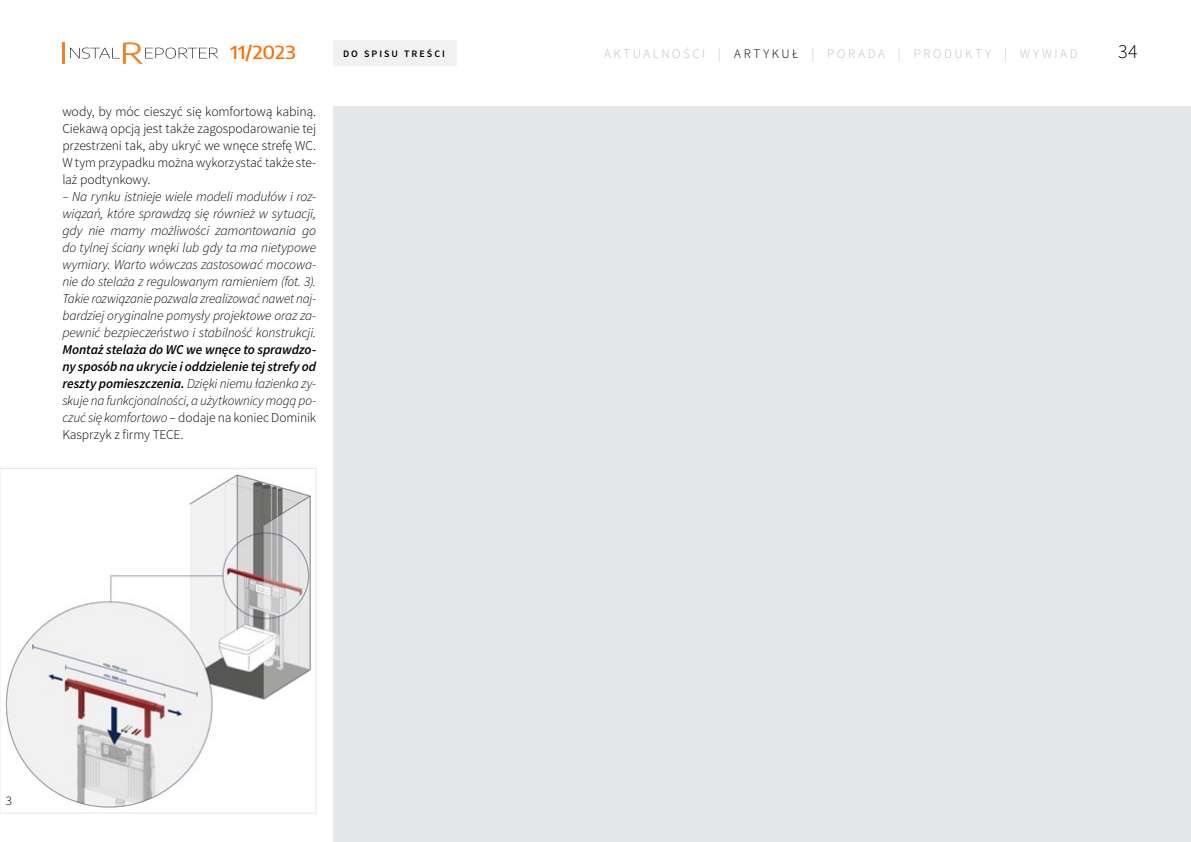
<style>
.page{position:relative;width:1191px;height:842px;background:#fff}
.page>*{position:absolute;margin:0;border:0;box-sizing:border-box;transform-origin:0 0}
.t1{font:300 20px "Source Sans Pro";color:#000}
.t2{font:500 18px "Encode Sans";letter-spacing:-.005em;color:#ff6a00;scale:1.11 1}
.t3{font:italic 300 13.5px/17px "Source Sans Pro";letter-spacing:-.01em;color:#000;text-align:justify}
.t4{font:italic 600 13.5px/17px "Source Sans Pro";letter-spacing:-.005em;color:#000;text-align:justify}
.t5{font:300 13.5px/17px "Source Sans Pro";letter-spacing:-.005em;color:#000;text-align:justify}
.t6{font:300 13px "Source Sans Pro";letter-spacing:.195em;color:#bcbec0}
.t7{font:300 13px "Source Sans Pro";color:#000}
.t8{font:600 9.9px "Source Sans Pro";letter-spacing:.2em;color:#000}
.s1{color:#000}
.s2{font-weight:300}
.s3{font-weight:300;font-style:normal}
</style>
<div class="page">
<hr style="left:62px;top:43px;width:3px;height:21px;background:#f58020">
<svg style="left:70px;top:42px;width:148px;height:22px"></svg>
<div style="left:333px;top:41px;width:123px;height:25px;background:#f1f1f2"></div>
<img style="left:5px;top:474px;width:307px;height:334px">
<div style="left:0;top:468px;width:316px;height:345px;border:1px solid #e6e7e8"></div>
<div style="left:333px;top:106px;width:858px;height:736px;background:#e6e7e8"></div>
<h2 class="t2" style="left:230px;top:40px;width:60px">11/2023</h2>
<p class="t8" style="left:343px;top:47px;width:103px">DO SPISU TREŚCI</p>
<p class="t6" style="left:604px;top:46px;width:459px">AKTUALNOŚCI | <span class="s1">ARTYKUŁ</span> | PORADa | PRODUKTY | wywiad</p>
<h1 class="t1" style="left:1118px;top:39px;width:21px">34</h1>
<p class="t5" style="left:62px;top:103px;width:255px">wody, by móc cieszyć się komfortową kabiną.<br>Ciekawą opcją jest także zagospodarowanie tej przestrzeni tak, aby ukryć we wnęce strefę WC.<br>W tym przypadku można wykorzystać także ste&shy;laż podtynkowy.</p>
<p class="t3" style="left:62px;top:188px;width:255px">– Na rynku istnieje wiele modeli modułów i roz&shy;wiązań, które sprawdzą się również w sytuacji, gdy nie mamy możliwości zamontowania go do tylnej ściany wnęki lub gdy ta ma nietypowe wymiary. Warto wówczas zastosować mocowa&shy;nie do stelaża z regulowanym ramieniem (fot. 3).<br>Takie rozwiązanie pozwala zrealizować nawet naj&shy;bardziej oryginalne pomysły projektowe oraz za&shy;pewnić bezpieczeństwo i stabilność konstrukcji.</p>
<p class="t4" style="left:62px;top:341px;width:255px">Montaż stelaża do WC we wnęce to sprawdzo&shy;ny sposób na ukrycie i oddzielenie tej strefy od reszty pomieszczenia. <span class="s2">Dzięki niemu łazienka zy&shy;skuje na funkcjonalności, a użytkownicy mogą po&shy;czuć się komfortowo</span> <span class="s3">– dodaje na koniec Dominik Kasprzyk z firmy TECE.</span></p>
<p class="t7" style="left:6px;top:792px;width:8px">3</p>
</div>
